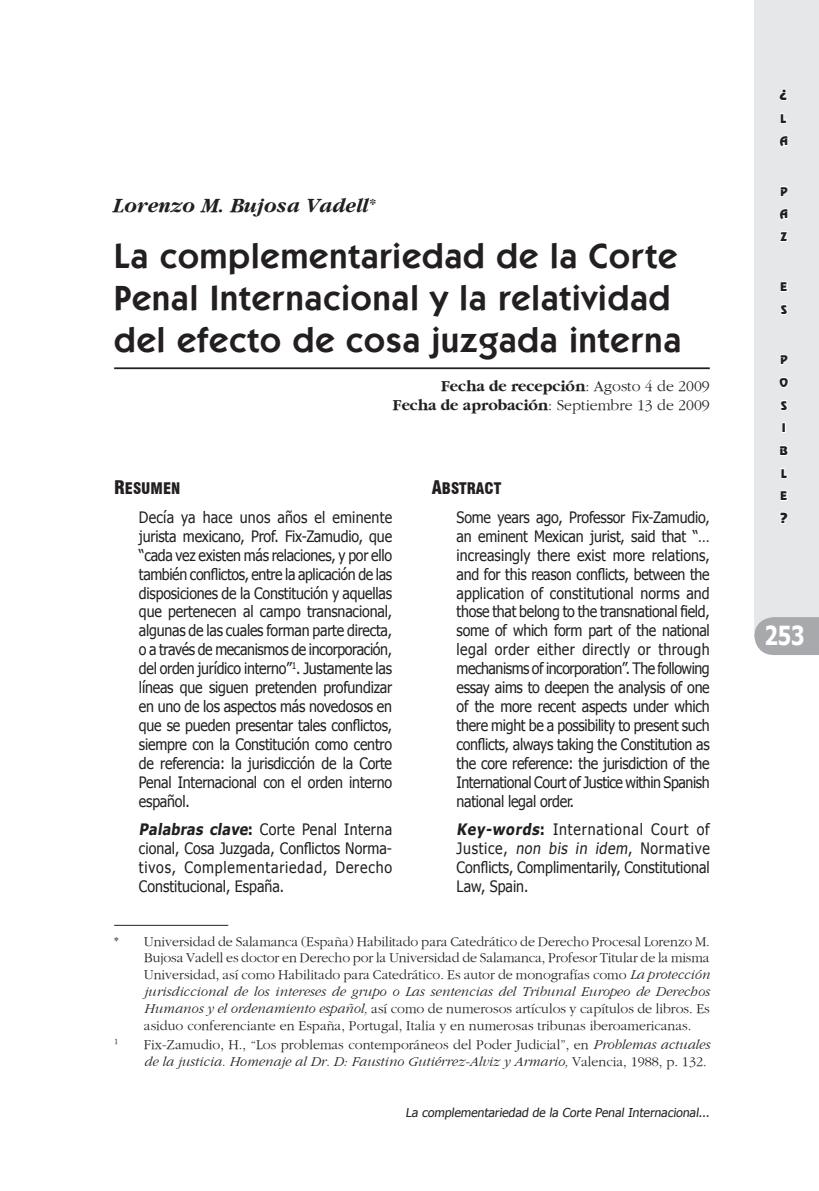
<style>
.page{position:relative;width:819px;height:1191px;background:#fff}
.page>*{position:absolute;margin:0;border:0;box-sizing:border-box;transform-origin:0 0}
.t1{font:600 35px/42px "Kabel IT Cby BT";letter-spacing:.03em;color:#231f20}
.t2{font:700 26.25px "Tahoma";color:#fff;scale:.8 1}
.t3{font:italic 700 21px "Gourmand";color:#231f20}
.t4{font:15.75px/18.9px "Tahoma";letter-spacing:-.01em;color:#231f20;text-align:justify;scale:.9 1}
.t5{font:700 15.75px/18.9px "Gourmand";color:#231f20;text-align:right}
.t6{font:15.58px "Swiss 721 BT Black Condensed SC850";color:#231f20}
.t7{font:14px/16.8px "Gourmand";color:#231f20;text-align:justify}
.t8{font:14px "Revue BT Regular SC850";color:#231f20}
.t9{font:12.25px "Tahoma";color:#231f20}
.t10{font:11.9px/22.6px "Revue BT Regular SC850";color:#231f20}
.t11{font:8.4px "Gourmand";color:#231f20}
.s1{font-weight:400;font-style:normal}
.s2{font-weight:400}
.s3{font-size:18.38px}
.s4{font-weight:700}
.s5{font-style:italic}
</style>
<div class="page">
<div style="left:754px;top:0;width:65px;height:637px;background:#e6e7e9"></div>
<svg style="left:779px;top:89px;width:9px;height:12px"></svg>
<svg style="left:780px;top:113px;width:7px;height:11px"></svg>
<svg style="left:779px;top:136px;width:10px;height:12px"></svg>
<svg style="left:780px;top:186px;width:8px;height:11px"></svg>
<svg style="left:779px;top:209px;width:10px;height:12px"></svg>
<svg style="left:779px;top:231px;width:9px;height:11px"></svg>
<svg style="left:780px;top:282px;width:8px;height:10px"></svg>
<svg style="left:780px;top:304px;width:8px;height:11px"></svg>
<svg style="left:779px;top:354px;width:9px;height:11px"></svg>
<svg style="left:779px;top:377px;width:10px;height:11px"></svg>
<svg style="left:780px;top:400px;width:8px;height:11px"></svg>
<div style="left:781px;top:422px;width:4px;height:11px;border:2px solid #fff"></div>
<svg style="left:779px;top:445px;width:10px;height:11px"></svg>
<svg style="left:781px;top:468px;width:7px;height:11px"></svg>
<svg style="left:780px;top:491px;width:8px;height:10px"></svg>
<svg style="left:779px;top:512px;width:9px;height:12px"></svg>
<svg style="left:754px;top:617px;width:65px;height:38px;background:#adaeb1"></svg>
<hr style="left:114px;top:367px;width:595px;height:2px;background:#231f20">
<hr style="left:114px;top:925px;width:114px;height:1px;background:#231f20">
<h3 class="t3" style="left:114px;top:193px;width:264px">Lorenzo M. Bujosa Vadell<span class="s1">*</span></h3>
<h1 class="t1" style="left:114px;top:235px;width:568px">La complementariedad de la Corte<br>Penal Internacional y la relatividad del efecto de cosa juzgada interna</h1>
<p class="t5" style="left:393px;top:377px;width:318px">Fecha de recepción<span class="s2">: Agosto 4 de 2009<br></span>Fecha de aprobación<span class="s2">: Septiembre 13 de 2009</span></p>
<p class="t6" style="left:114px;top:479px;width:68px"><span class="s3">R</span>ESUMEN</p>
<p class="t4" style="left:139px;top:507px;width:283px">Decía ya hace unos años el eminente jurista mexicano, Prof. Fix-Zamudio, que “cada vez existen más relaciones, y por ello también conflictos, entre la aplicación de las disposiciones de la Constitución y aquellas que pertenecen al campo transnacional, algunas de las cuales forman parte directa, o a través de mecanismos de incorporación, del orden jurídico interno”<sup>1</sup>. Justamente las líneas que siguen pretenden profundizar en uno de los aspectos más novedosos en que se pueden presentar tales conflictos, siempre con la Constitución como centro de referencia: la jurisdicción de la Corte Penal Internacional con el orden interno español.</p>
<p class="t4" style="left:139px;top:819px;width:283px"><span class="s4">Palabras clave:</span> Corte Penal Interna cional, Cosa Juzgada, Conflictos Norma&shy;tivos, Complementariedad, Derecho Constitucional, España.</p>
<p class="t6" style="left:432px;top:479px;width:71px"><span class="s3">A</span>BSTRACT</p>
<p class="t4" style="left:456px;top:507px;width:283px">Some years ago, Professor Fix-Zamudio, an eminent Mexican jurist, said that “… increasingly there exist more relations, and for this reason conflicts, between the application of constitutional norms and those that belong to the transnational field, some of which form part of the national legal order either directly or through mechanisms of incorporation”. The following essay aims to deepen the analysis of one of the more recent aspects under which there might be a possibility to present such conflicts, always taking the Constitution as the core reference: the jurisdiction of the International Court of Justice within Spanish national legal order.</p>
<p class="t4" style="left:456px;top:819px;width:283px"><span class="s4">Key-words:</span> International Court of Justice, non bis in idem, Normative Conflicts, Complimentarily, Constitutional Law, Spain.</p>
<p class="t7" style="left:144px;top:933px;width:567px;text-indent:-30px">* Universidad de Salamanca (España) Habilitado para Catedrático de Derecho Procesal Lorenzo M.<br>Bujosa Vadell es doctor en Derecho por la Universidad de Salamanca, Profesor Titular de la misma Universidad, así como Habilitado para Catedrático. Es autor de monografías como <span class="s5">La protección jurisdiccional de los intereses de grupo o Las sentencias del Tribunal Europeo de Derechos Humanos y el ordenamiento español,</span> así como de numerosos artículos y capítulos de libros. Es asiduo conferenciante en España, Portugal, Italia y en numerosas tribunas iberoamericanas.</p>
<p class="t11" style="left:114px;top:1036px;width:6px">1</p>
<p class="t7" style="left:144px;top:1036px;width:567px">Fix-Zamudio, H., “Los problemas contemporáneos del Poder Judicial”, en <span class="s5">Problemas actuales de la justicia. Homenaje al Dr. D: Faustino Gutiérrez-Alviz y Armario,</span> Valencia, 1988, p. 132.</p>
<p class="t9" style="left:405px;top:1103px;width:308px">La complementariedad de la Corte Penal Internacional...</p>
<p class="t8" style="left:779px;top:86px;width:9px">¿</p>
<p class="t10" style="left:779px;top:107px;width:10px">L<br>A</p>
<p class="t10" style="left:779px;top:180px;width:10px;text-align:justify">P A Z</p>
<p class="t10" style="left:780px;top:275px;width:9px">E<br>S</p>
<p class="t10" style="left:779px;top:348px;width:10px">P<br>O<br>S<br>I<br>B<br>L<br>E</p>
<p class="t8" style="left:780px;top:509px;width:9px">?</p>
<h2 class="t2" style="left:764px;top:617px;width:52px">253</h2>
</div>
